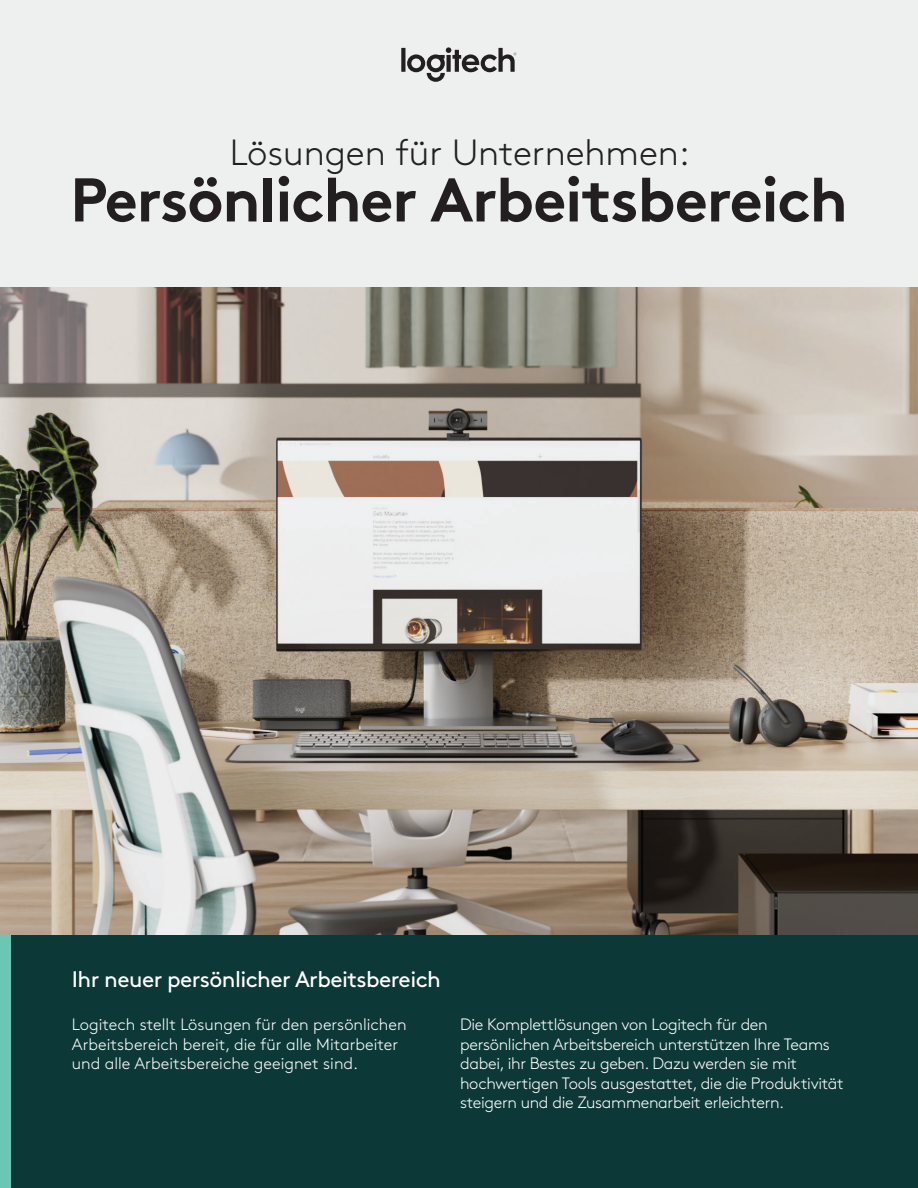
<style>
.page{position:relative;width:918px;height:1188px;background:#fff}
.page>*{position:absolute;margin:0;border:0;box-sizing:border-box;transform-origin:0 0}
.t1{font:700 61.65px "Brown Pro";letter-spacing:-.02em;color:#231f20}
.t2{font:300 36.45px "Brown Pro";color:#231f20}
.t3{font:22.5px "Brown Pro";letter-spacing:-.025em;color:#fff}
.t4{font:300 16.5px/19.5px "Brown Pro";letter-spacing:-.02em;color:#fff}
.t5{font:300 16.5px/19.5px "Brown Pro";color:#fff}
</style>
<div class="page">
<div style="left:0;top:0;width:918px;height:922px;background:#eef0f0"></div>
<div style="left:0;top:935px;width:918px;height:253px;background:#0c3937"></div>
<div style="left:0;top:935px;width:11px;height:253px;background:#6bc7b5"></div>
<svg style="left:401px;top:47px;width:115px;height:35px"></svg>
<img style="left:0;top:287px;width:918px;height:648px">
<h2 class="t2" style="left:230px;top:125px;width:462px">Lösungen für Unternehmen:</h2>
<h1 class="t1" style="left:70px;top:150px;width:779px">Persönlicher Arbeitsbereich</h1>
<h3 class="t3" style="left:72px;top:962px;width:370px">Ihr neuer persönlicher Arbeitsbereich</h3>
<p class="t5" style="left:72px;top:1014px;width:336px">Logitech stellt Lösungen für den persönlichen<br>Arbeitsbereich bereit, die für alle Mitarbeiter und alle Arbeitsbereiche geeignet sind.</p>
<p class="t4" style="left:460px;top:1014px;width:385px">Die Komplettlösungen von Logitech für den persönlichen Arbeitsbereich unterstützen Ihre Teams dabei, ihr Bestes zu geben. Dazu werden sie mit hochwertigen Tools ausgestattet, die die Produktivität steigern und die Zusammenarbeit erleichtern.</p>
</div>
